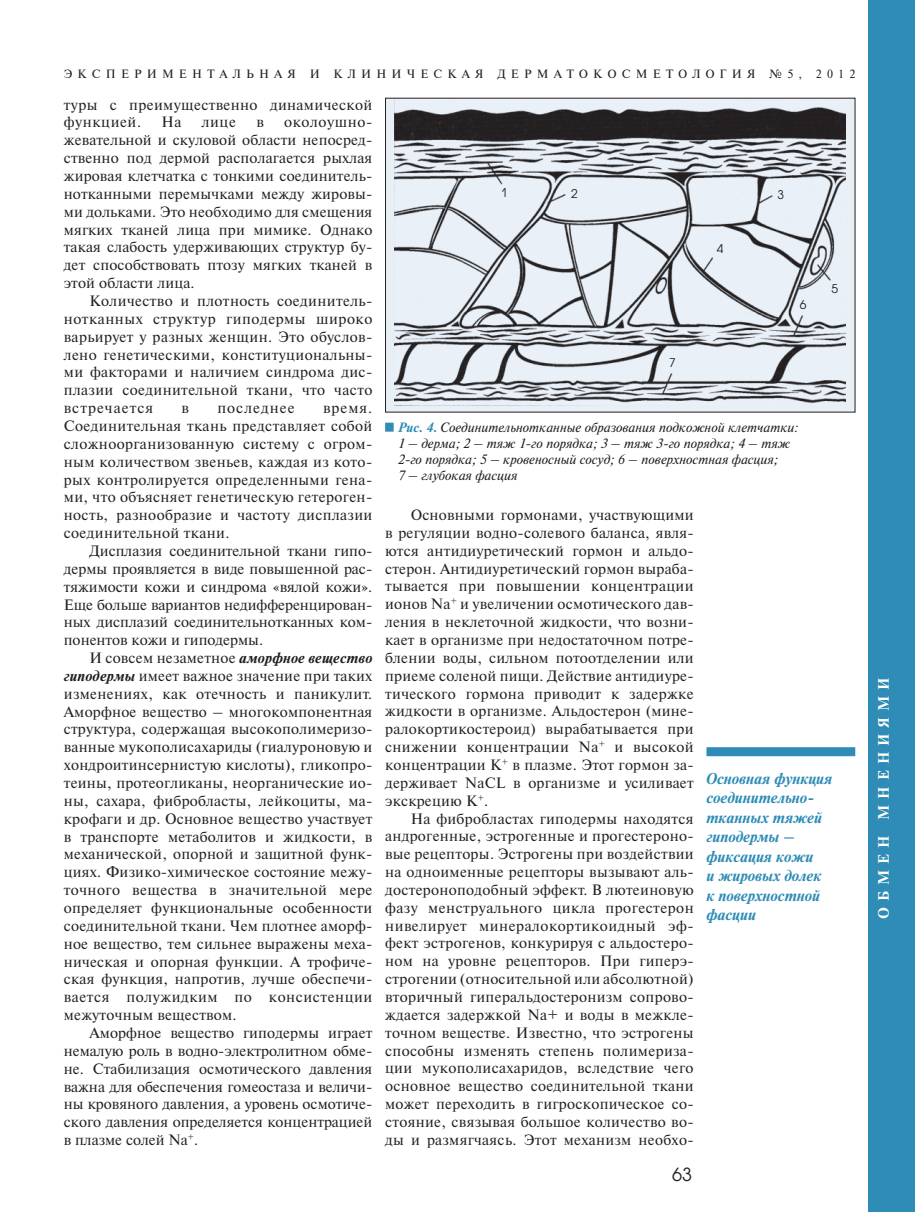
<style>
.page{position:relative;width:915px;height:1212px;background:#fff}
.page>*{position:absolute;margin:0;border:0;box-sizing:border-box;transform-origin:0 0}
.t1{font:18px "Avant Garde Gothic C";color:#231f20}
.t2{font:italic 700 15.75px/19.5px "Newton C";color:#2f8cb6}
.t3{font:15px/17.9px "Newton C";letter-spacing:.02em;color:#231f20;text-align:justify}
.t4{font:700 15px "Newton C";letter-spacing:.4em;color:#fff}
.t5{font:15px "Newton C";letter-spacing:.07em;color:#231f20}
.t6{font:italic 13.5px/16.2px "Newton C";color:#231f20}
.t7{font:12px "Newton C";letter-spacing:.43em;color:#231f20}
.t8{font:12px "Avant Garde Gothic C";color:#231f20}
.s1{font-weight:700;font-style:italic}
.s2{font-weight:700;color:#2f8cb6}
</style>
<div class="page">
<div style="left:867px;top:0;width:47px;height:1212px;background:#2f8cb6"></div>
<div style="left:385px;top:98px;width:469px;height:314px;background:#e8f0f6"></div>
<img style="left:394px;top:100px;width:451px;height:303px">
<div style="left:385px;top:423px;width:8px;height:9px;background:#2f8cb6"></div>
<div style="left:706px;top:747px;width:149px;height:9px;background:#2f8cb6"></div>
<p class="t7" style="left:64px;top:69px;width:792px">ЭКСПЕРИМЕНТАЛЬНАЯ И КЛИНИЧЕСКАЯ ДЕРМАТОКОСМЕТОЛОГИЯ №5, 2012</p>
<p class="t3" style="left:64px;top:97px;width:310px">туры с преимущественно динамической функцией.</p>
<p class="t3" style="left:161px;top:115px;width:21px">На</p>
<p class="t3" style="left:202px;top:115px;width:36px">лице</p>
<p class="t3" style="left:256px;top:115px;width:9px">в</p>
<p class="t3" style="left:64px;top:115px;width:310px;text-indent:220px">околоушно&shy;жевательной и скуловой области непосред&shy;ственно под дермой располагается рыхлая жировая клетчатка с тонкими соединитель&shy;нотканными перемычками между жировы&shy;ми дольками. Это необходимо для смещения мягких тканей лица при мимике. Однако такая слабость удерживающих структур бу&shy;дет способствовать птозу мягких тканей в этой области лица.</p>
<p class="t3" style="left:64px;top:293px;width:310px;text-indent:26px">Количество и плотность соединитель&shy;нотканных структур гиподермы широко варьирует у разных женщин. Это обуслов&shy;лено генетическими, конституциональны&shy;ми факторами и наличием синдрома дис&shy;плазии соединительной ткани, что часто встречается</p>
<p class="t3" style="left:64px;top:400px;width:310px;text-indent:259px">время.<br>Соединительная ткань представляет собой сложноорганизованную систему с огром&shy;ным количеством звеньев, каждая из кото&shy;рых контролируется определенными гена&shy;ми, что объясняет генетическую гетероген&shy;ность, разнообразие и частоту дисплазии соединительной ткани.</p>
<p class="t3" style="left:64px;top:543px;width:310px;text-indent:26px">Дисплазия соединительной ткани гипо&shy;дермы проявляется в виде повышенной рас&shy;тяжимости кожи и синдрома «вялой кожи».<br>Еще больше вариантов недифференцирован&shy;ных дисплазий соединительнотканных ком&shy;понентов кожи и гиподермы.</p>
<p class="t3" style="left:64px;top:650px;width:310px;text-indent:26px">И совсем незаметное <span class="s1">аморфное вещество гиподермы</span> имеет важное значение при таких изменениях, как отечность и паникулит.<br>Аморфное вещество – многокомпонентная структура, содержащая высокополимеризо&shy;ванные мукополисахариды (гиалуроновую и хондроитинсернистую кислоты), гликопро&shy;теины, протеогликаны, неорганические ио&shy;ны, сахара, фибробласты, лейкоциты, ма&shy;крофаги и др. Основное вещество участвует в транспорте метаболитов и жидкости, в механической, опорной и защитной функ&shy;циях. Физико-химическое состояние межу&shy;точного вещества в значительной мере определяет функциональные особенности соединительной ткани. Чем плотнее аморф&shy;ное вещество, тем сильнее выражены меха&shy;ническая и опорная функции. А трофиче&shy;ская функция, напротив, лучше обеспечи&shy;вается полужидким по консистенции межуточным веществом.</p>
<p class="t3" style="left:64px;top:1025px;width:310px;text-indent:26px">Аморфное вещество гиподермы играет немалую роль в водно-электролитном обме&shy;не. Стабилизация осмотического давления важна для обеспечения гомеостаза и величи&shy;ны кровяного давления, а уровень осмотиче&shy;ского давления определяется концентрацией в плазме солей Na<sup>+</sup>.</p>
<p class="t3" style="left:181px;top:400px;width:9px">в</p>
<p class="t5" style="left:217px;top:403px;width:79px">последнее</p>
<p class="t8" style="left:501px;top:188px;width:8px">1</p>
<p class="t8" style="left:571px;top:189px;width:8px">2</p>
<p class="t8" style="left:777px;top:190px;width:8px">3</p>
<p class="t8" style="left:716px;top:244px;width:8px">4</p>
<p class="t8" style="left:668px;top:358px;width:8px">7</p>
<p class="t8" style="left:799px;top:300px;width:8px">6</p>
<p class="t6" style="left:398px;top:420px;width:401px"><span class="s2">Рис. 4.</span> Соединительнотканные образования подкожной клетчатки:<br>1 – дерма; 2 – тяж 1-го порядка; 3 – тяж 3-го порядка; 4 – тяж 2-го порядка; 5 – кровеносный сосуд; 6 – поверхностная фасция;<br>7 – глубокая фасция</p>
<p class="t8" style="left:831px;top:284px;width:8px">5</p>
<p class="t3" style="left:385px;top:507px;width:310px;text-indent:26px">Основными гормонами, участвующими в регуляции водно-солевого баланса, явля&shy;ются антидиуретический гормон и альдо&shy;стерон. Антидиуретический гормон выраба&shy;тывается при повышении концентрации ионов Na<sup>+</sup> и увеличении осмотического дав&shy;ления в неклеточной жидкости, что возни&shy;кает в организме при недостаточном потре&shy;блении воды, сильном потоотделении или приеме соленой пищи. Действие антидиуре&shy;тического гормона приводит к задержке жидкости в организме. Альдостерон (мине&shy;ралокортикостероид) вырабатывается при снижении концентрации Na<sup>+</sup> и высокой концентрации К<sup>+</sup> в плазме. Этот гормон за&shy;держивает NaCL в организме и усиливает экскрецию К<sup>+</sup>.</p>
<p class="t3" style="left:385px;top:811px;width:310px;text-indent:26px">На фибробластах гиподермы находятся андрогенные, эстрогенные и прогестероно&shy;вые рецепторы. Эстрогены при воздействии на одноименные рецепторы вызывают аль&shy;достероноподобный эффект. В лютеиновую фазу менструального цикла прогестерон нивелирует минералокортикоидный эф&shy;фект эстрогенов, конкурируя с альдостеро&shy;ном на уровне рецепторов. При гиперэ&shy;строгении (относительной или абсолютной) вторичный гиперальдостеронизм сопрово&shy;ждается задержкой Na+ и воды в межкле&shy;точном веществе. Известно, что эстрогены способны изменять степень полимериза&shy;ции мукополисахаридов, вследствие чего основное вещество соединительной ткани может переходить в гигроскопическое со&shy;стояние, связывая большое количество во&shy;ды и размягчаясь. Этот механизм необхо-</p>
<p class="t1" style="left:672px;top:1167px;width:21px">63</p>
<p class="t2" style="left:706px;top:770px;width:127px">Основная функция соединительно&shy;тканных тяжей гиподермы – фиксация кожи<br>и жировых долек к поверхностной фасции</p>
<p class="t4" style="left:877px;top:918px;width:242px;rotate:-90deg">ОБМЕН МНЕНИЯМИ</p>
</div>
